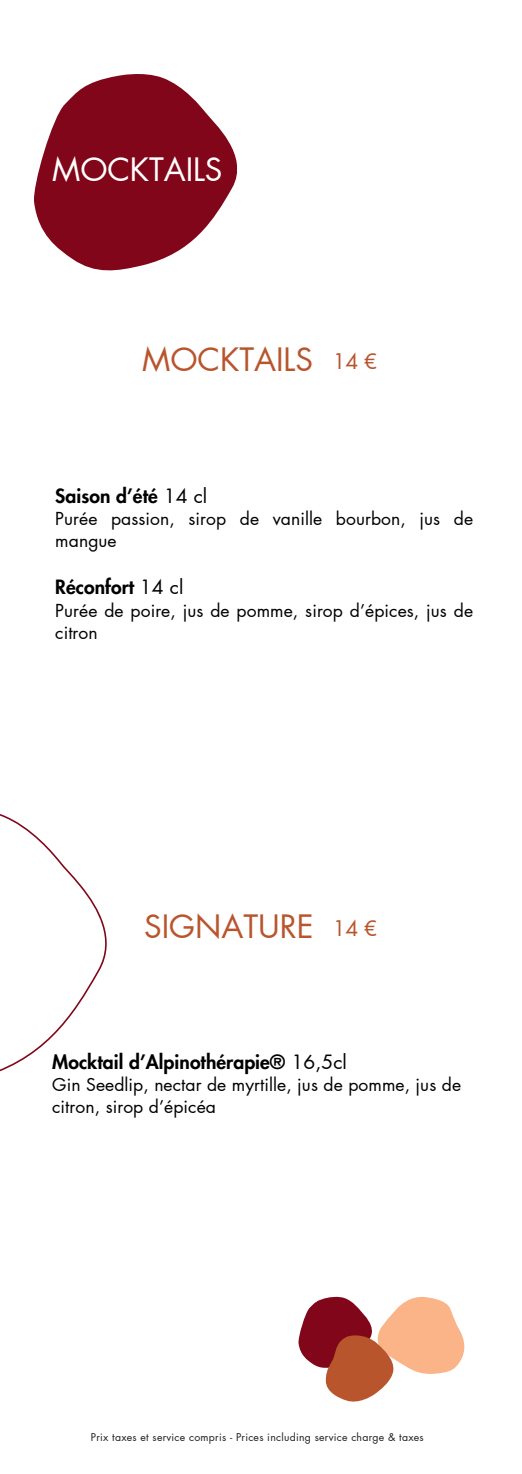
<style>
.page{position:relative;width:522px;height:1474px;background:#fff}
.page>*{position:absolute;margin:0;border:0;box-sizing:border-box;transform-origin:0 0}
.t1{font:31.5px "Futura LT Pro";color:#b9552d}
.t2{font:31.5px "Futura LT Pro";letter-spacing:-.005em;color:#fff}
.t3{font:21px "Futura LT Pro";color:#b9552d}
.t4{font:800 19.25px "Futura LT Pro";letter-spacing:.005em;color:#000}
.t5{font:17.5px/22.4px "Futura LT Pro";letter-spacing:.005em;color:#000}
.t6{font:10.5px "Futura LT Pro";letter-spacing:.025em;color:#231f20}
.s1{font-weight:400}
</style>
<div class="page">
<svg style="left:34px;top:74px;width:202px;height:196px;fill:#810619"></svg>
<svg style="left:298px;top:1297px;width:166px;height:105px"></svg>
<h1 class="t2" style="left:52px;top:155px;width:171px">MOCKTAILS</h1>
<h2 class="t1" style="left:142px;top:345px;width:172px">MOCKTAILS</h2>
<h3 class="t3" style="left:332px;top:352px;width:46px">14 €</h3>
<h3 class="t4" style="left:55px;top:487px;width:153px">Saison d’été <span class="s1">14 cl</span></h3>
<h3 class="t5" style="left:55px;top:508px;width:419px">Purée passion, sirop de vanille bourbon, jus de mangue</h3>
<h1 class="t4" style="left:55px;top:579px;width:129px">Réconfort <span class="s1">14 cl</span></h1>
<h1 class="t5" style="left:55px;top:600px;width:419px">Purée de poire, jus de pomme, sirop d’épices, jus de citron</h1>
<h2 class="t1" style="left:144px;top:912px;width:171px">SIGNATURE</h2>
<p class="t3" style="left:332px;top:918px;width:46px">14 €</p>
<h3 class="t4" style="left:52px;top:1053px;width:296px">Mocktail d’Alpinothérapie® <span class="s1">16,5cl</span></h3>
<h3 class="t5" style="left:52px;top:1074px;width:410px">Gin Seedlip, nectar de myrtille, jus de pomme, jus de citron, sirop d’épicéa</h3>
<h1 class="t6" style="left:91px;top:1432px;width:334px">Prix taxes et service compris - Prices including service charge &amp; taxes</h1>
</div>
